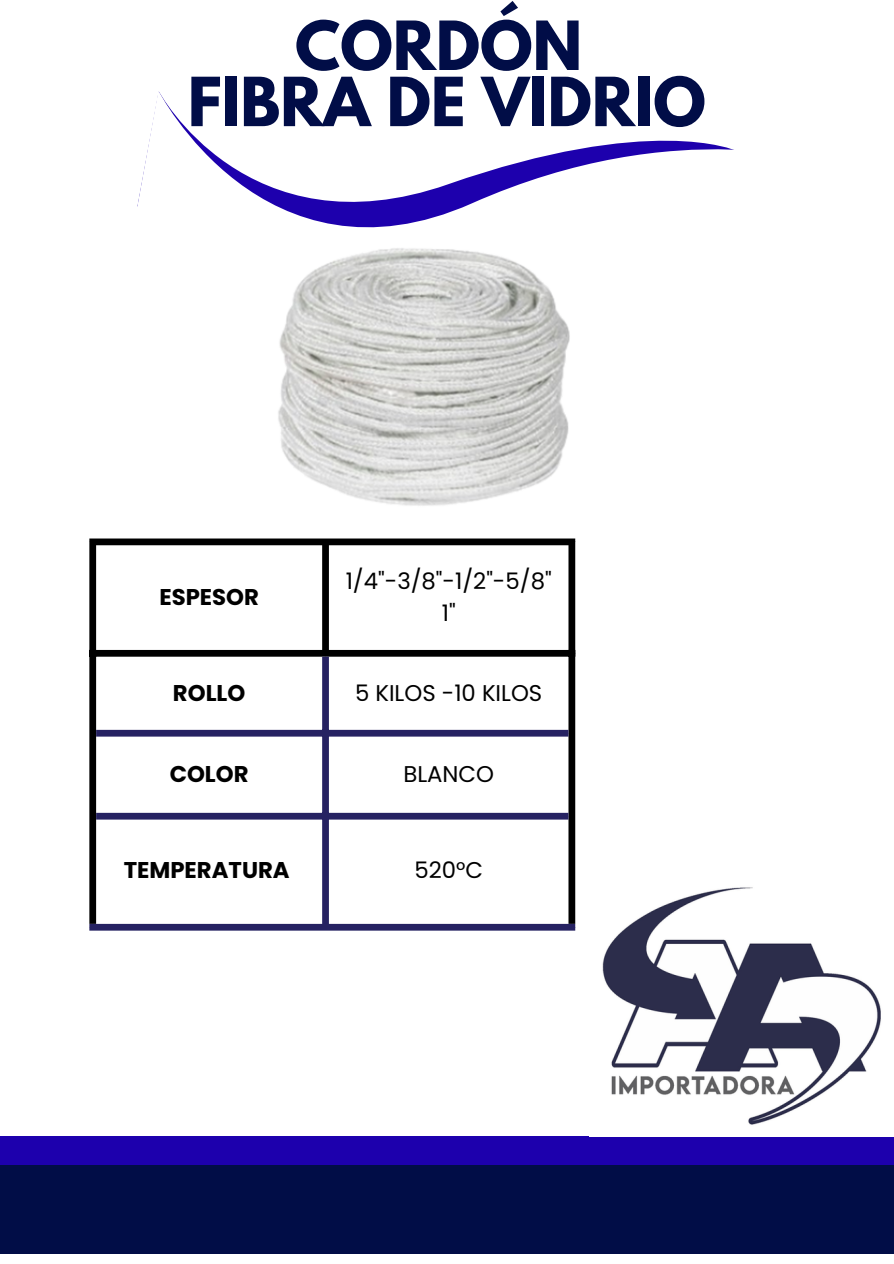
<style>
.page{position:relative;width:894px;height:1264px;background:#fff}
.page>*{position:absolute;margin:0;border:0;box-sizing:border-box;transform-origin:0 0}
.t1{font:700 60px/56.1px "League Spartan";color:#010d47;text-align:center}
.t2{font:22.8px/31.5px "Poppins";color:#000;text-align:center}
.t3{font:700 22.8px "Poppins";color:#000}
</style>
<div class="page">
<div style="left:0;top:1136px;width:893px;height:72px;background:#1d00ad"></div>
<div style="left:0;top:1165px;width:893px;height:88px;background:#010d47"></div>
<svg style="left:137px;top:91px;width:597px;height:137px"></svg>
<img style="left:278px;top:248px;width:292px;height:258px">
<div style="left:89px;top:545px;width:7px;height:378px;background:#000"></div>
<div style="left:322px;top:545px;width:7px;height:105px;background:#000"></div>
<div style="left:568px;top:545px;width:7px;height:378px;background:#000"></div>
<div style="left:89px;top:538px;width:486px;height:7px;background:#000"></div>
<div style="left:89px;top:650px;width:486px;height:6px;background:#000"></div>
<div style="left:322px;top:656px;width:7px;height:267px;background:#262262"></div>
<div style="left:96px;top:730px;width:472px;height:6px;background:#262262"></div>
<div style="left:96px;top:812px;width:472px;height:7px;background:#262262"></div>
<div style="left:89px;top:923px;width:486px;height:7px;background:#262262"></div>
<img style="left:602px;top:887px;width:279px;height:238px">
<p class="t1" style="left:188px;top:25px;width:519px">CORDÓN<br>FIBRA DE VIDRIO</p>
<p class="t3" style="left:159px;top:581px;width:101px">ESPESOR</p>
<p class="t2" style="left:345px;top:565px;width:207px">1/4"-3/8"-1/2"-5/8"<br>1"</p>
<p class="t3" style="left:173px;top:676px;width:74px">ROLLO</p>
<p class="t2" style="left:355px;top:677px;width:189px">5 KILOS -10 KILOS</p>
<p class="t3" style="left:170px;top:757px;width:80px">COLOR</p>
<p class="t2" style="left:403px;top:758px;width:92px">BLANCO</p>
<p class="t3" style="left:124px;top:854px;width:167px">TEMPERATURA</p>
<p class="t2" style="left:414px;top:854px;width:70px">520°C</p>
</div>
